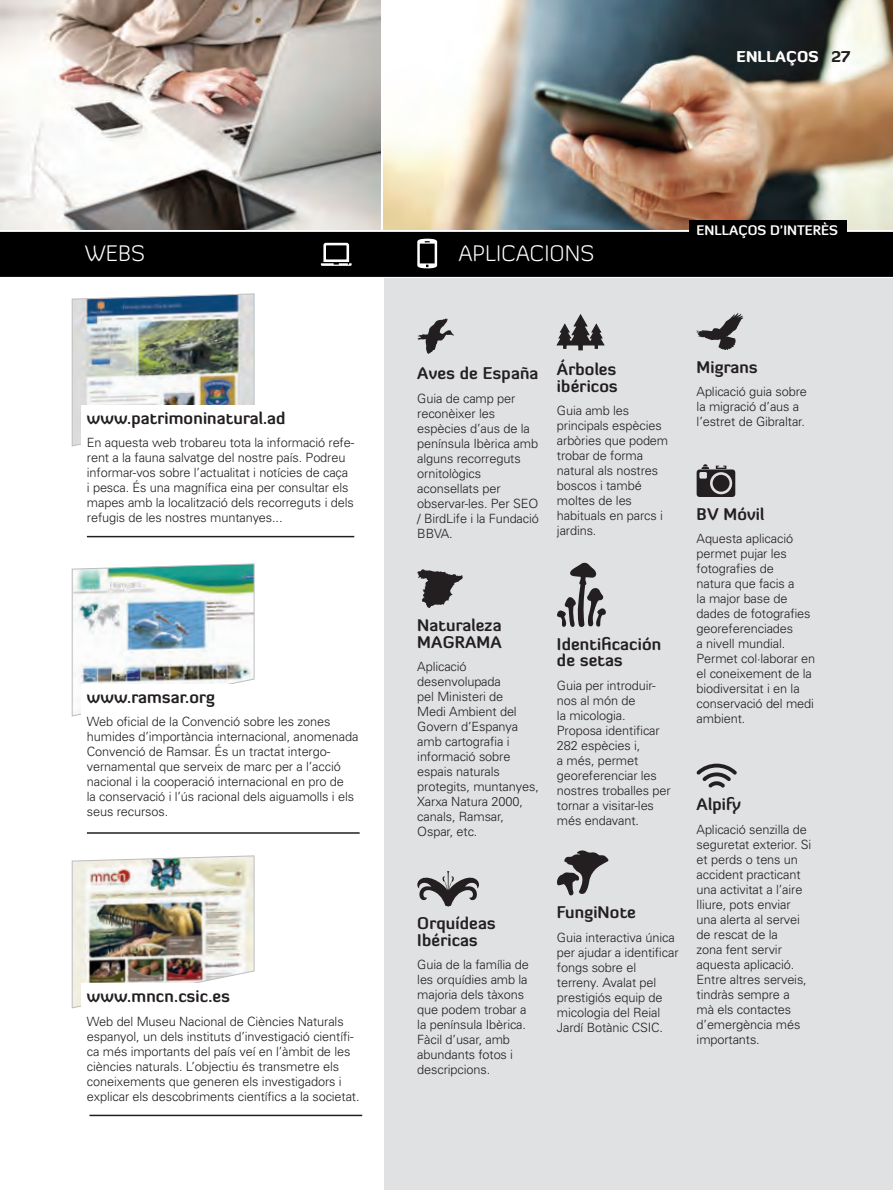
<style>
.page{position:relative;width:893px;height:1190px;background:#fff}
.page>*{position:absolute;margin:0;border:0;box-sizing:border-box;transform-origin:0 0}
.t1{font:300 22.5px "Diavlo";color:#fff}
.t2{font:700 16.5px/16.5px "Diavlo";letter-spacing:.01em;color:#231f20}
.t3{font:900 15px "Diavlo";letter-spacing:.01em;color:#fff}
.t4{font:900 15px "Diavlo";color:#231f20}
.t5{font:700 13.5px "Diavlo";color:#fff}
.t6{font:300 12.75px/15px "Univers";letter-spacing:-.01em;color:#231f20}
</style>
<div class="page">
<div style="left:384px;top:278px;width:508px;height:912px;background:#e0e1e3"></div>
<img style="left:71px;top:293px;width:184px;height:154px">
<img style="left:71px;top:563px;width:184px;height:154px">
<img style="left:71px;top:855px;width:184px;height:154px">
<img style="left:0;top:0;width:380px;height:230px">
<img style="left:383px;top:0;width:509px;height:230px">
<div style="left:81px;top:405px;width:244px;height:142px;background:#fff"></div>
<div style="left:81px;top:684px;width:244px;height:142px;background:#fff"></div>
<div style="left:81px;top:983px;width:244px;height:142px;background:#fff"></div>
<hr style="left:87px;top:536px;width:267px;height:1px;background:#231f20">
<hr style="left:87px;top:832px;width:272px;height:2px;background:#231f20">
<hr style="left:89px;top:1114px;width:273px;height:2px;background:#231f20">
<svg style="left:417px;top:318px;width:37px;height:36px"></svg>
<svg style="left:417px;top:569px;width:45px;height:39px"></svg>
<svg style="left:417px;top:871px;width:62px;height:35px"></svg>
<svg style="left:556px;top:314px;width:48px;height:36px"></svg>
<svg style="left:557px;top:562px;width:49px;height:65px"></svg>
<svg style="left:557px;top:850px;width:51px;height:46px"></svg>
<svg style="left:696px;top:313px;width:47px;height:37px"></svg>
<svg style="left:696px;top:464px;width:39px;height:33px"></svg>
<svg style="left:696px;top:764px;width:40px;height:24px"></svg>
<div style="left:0;top:232px;width:892px;height:45px;background:#000"></div>
<svg style="left:321px;top:243px;width:30px;height:23px"></svg>
<svg style="left:417px;top:239px;width:20px;height:29px"></svg>
<div style="left:688px;top:221px;width:157px;height:11px;background:#000"></div>
<p class="t3" style="left:736px;top:47px;width:84px">ENLLAÇOS</p>
<p class="t4" style="left:831px;top:47px;width:20px">27</p>
<p class="t1" style="left:85px;top:239px;width:62px">WEBS</p>
<p class="t1" style="left:458px;top:239px;width:137px">APLICACIONS</p>
<p class="t5" style="left:696px;top:222px;width:143px">En llaços d’interès</p>
<p class="t2" style="left:87px;top:409px;width:200px">www.patrimoninatural.ad</p>
<p class="t6" style="left:87px;top:435px;width:269px">En aquesta web trobareu tota la informació refe&shy;rent a la fauna salvatge del nostre país. Podreu informar-vos sobre l’actualitat i notícies de caça<br>i pesca. És una magnífica eina per consultar els mapes amb la localització dels recorreguts i dels refugis de les nostres muntanyes...</p>
<p class="t2" style="left:87px;top:688px;width:129px">www.ramsar.org</p>
<p class="t6" style="left:87px;top:714px;width:273px">Web oficial de la Convenció sobre les zones humides d’importància internacional, anomenada Convenció de Ramsar. És un tractat intergo&shy;vernamental que serveix de marc per a l’acció nacional i la cooperació internacional en pro de<br>la conservació i l’ús racional dels aiguamolls i els seus recursos.</p>
<p class="t2" style="left:87px;top:988px;width:144px">www.mncn.csic.es</p>
<p class="t6" style="left:87px;top:1013px;width:274px">Web del Museu Nacional de Ciències Naturals espanyol, un dels instituts d’investigació científi&shy;ca més importants del país veí en l’àmbit de les ciències naturals. L’objectiu és transmetre els coneixements que generen els investigadors i explicar els descobriments científics a la societat.</p>
<p class="t2" style="left:417px;top:365px;width:122px">Aves de España</p>
<p class="t6" style="left:417px;top:391px;width:123px">Guia de camp per reconèixer les espècies d’aus de la península Ibèrica amb alguns recorreguts ornitològics aconsellats per observar-les. Per SEO / BirdLife i la Fundació<br>BBVA.</p>
<p class="t2" style="left:417px;top:616px;width:86px">Naturaleza<br>MAGRAMA</p>
<p class="t6" style="left:417px;top:659px;width:123px">Aplicació desenvolupada<br>pel Ministeri de<br>Medi Ambient del<br>Govern d’Espanya amb cartografia i informació sobre espais naturals protegits, muntanyes,<br>Xarxa Natura 2000, canals, Ramsar,<br>Ospar, etc.</p>
<p class="t2" style="left:417px;top:915px;width:80px">Orquídeas<br>Ibéricas</p>
<p class="t6" style="left:417px;top:957px;width:113px">Guia de la família de les orquídies amb la majoria dels tàxons que podem trobar a la península Ibèrica.<br>Fàcil d’usar, amb abundants fotos i descripcions.</p>
<p class="t2" style="left:556px;top:361px;width:62px">Árboles ibéricos</p>
<p class="t6" style="left:556px;top:403px;width:113px">Guia amb les principals espècies arbòries que podem trobar de forma natural als nostres boscos i també moltes de les habituals en parcs i jardins.</p>
<p class="t2" style="left:556px;top:635px;width:106px">Identificación de setas</p>
<p class="t6" style="left:556px;top:678px;width:115px">Guia per introduir&shy;nos al món de<br>la micologia.<br>Proposa identificar<br>282 espècies i,<br>a més, permet georeferenciar les nostres troballes per tornar a visitar-les més endavant.</p>
<p class="t2" style="left:556px;top:904px;width:80px">FungiNote</p>
<p class="t6" style="left:556px;top:930px;width:123px">Guia interactiva única per ajudar a identificar fongs sobre el terreny. Avalat pel prestigiós equip de micologia del Reial<br>Jardí Botànic CSIC.</p>
<p class="t2" style="left:696px;top:358px;width:62px">Migrans</p>
<p class="t6" style="left:696px;top:384px;width:112px">Aplicació guia sobre la migració d’aus a l’estret de Gibraltar.</p>
<p class="t2" style="left:696px;top:505px;width:69px">BV Móvil</p>
<p class="t6" style="left:696px;top:531px;width:120px">Aquesta aplicació permet pujar les fotografies de<br>natura que facis a<br>la major base de dades de fotografies georeferenciades<br>a nivell mundial.<br>Permet col·laborar en el coneixement de la biodiversitat i en la conservació del medi ambient.</p>
<p class="t2" style="left:696px;top:796px;width:46px">Alpify</p>
<p class="t6" style="left:696px;top:822px;width:116px">Aplicació senzilla de seguretat exterior. Si et perds o tens un accident practicant una activitat a l’aire lliure, pots enviar una alerta al servei de rescat de la<br>zona fent servir aquesta aplicació.<br>Entre altres serveis, tindràs sempre a<br>mà els contactes d’emergència més importants.</p>
</div>
